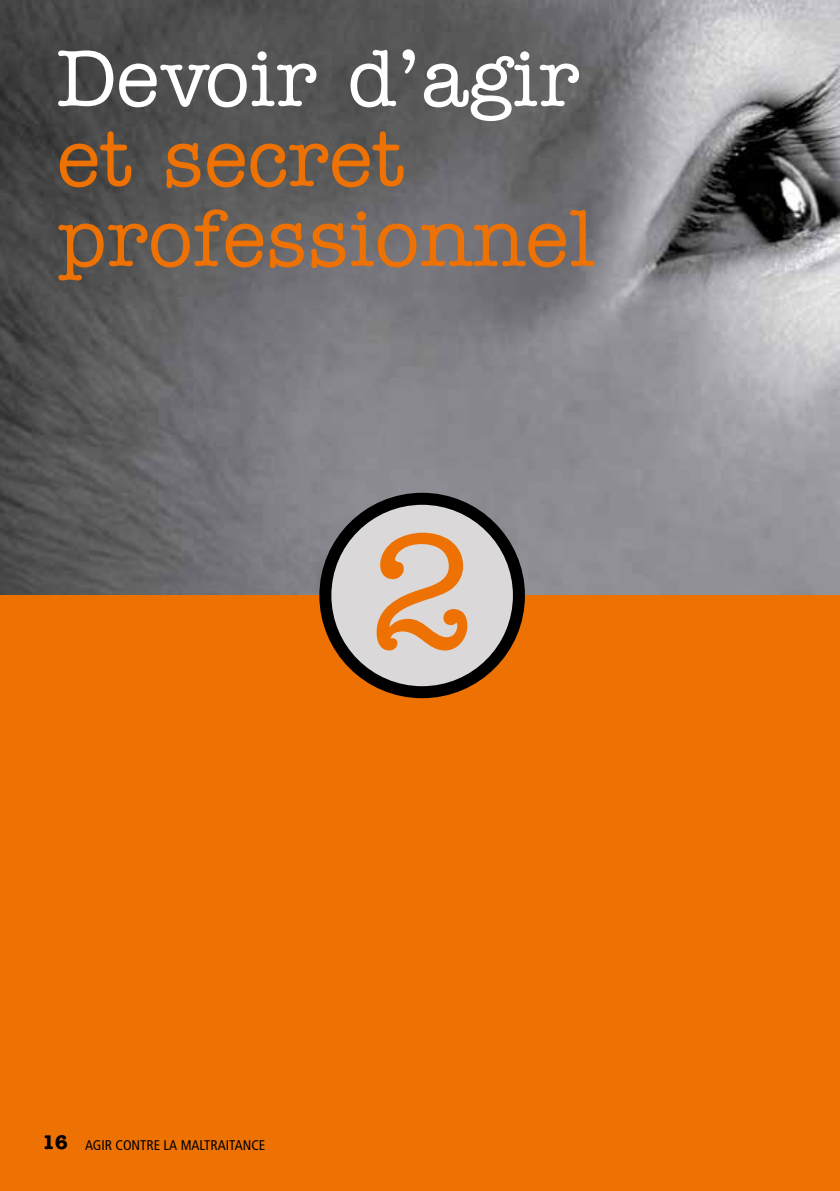
<style>
.page{position:relative;width:840px;height:1191px;background:#fff}
.page>*{position:absolute;margin:0;border:0;box-sizing:border-box;transform-origin:0 0}
.t1{font:500 162.4px "American Typewriter";color:#ee7203}
.t2{font:500 80px/80px "American Typewriter";color:#ee7203}
.t3{font:500 80px "American Typewriter";color:#fff}
.t4{font:condensed 14px "Frutiger";color:#000}
.s1{font-family:"American Typewriter";font-weight:700;font-stretch:normal;font-size:20px}
</style>
<div class="page">
<img style="left:0;top:0;width:839px;height:595px">
<div style="left:0;top:595px;width:839px;height:596px;background:#ee7203"></div>
<div style="left:325px;top:499px;width:193px;height:193px;background:#dad8d8;border-radius:50%"></div>
<div style="left:319px;top:493px;width:205px;height:205px;border:12px solid #000;border-radius:50%"></div>
<h2 class="t3" style="left:57px;top:34px;width:524px">Devoir d’agir</h2>
<h2 class="t2" style="left:57px;top:120px;width:538px">et secret professionnel</h2>
<h1 class="t1" style="left:368px;top:501px;width:109px">2</h1>
<p class="t4" style="left:42px;top:1137px;width:225px"><span class="s1">16</span> AGIR CONTRE LA MALTRAITANCE</p>
</div>
